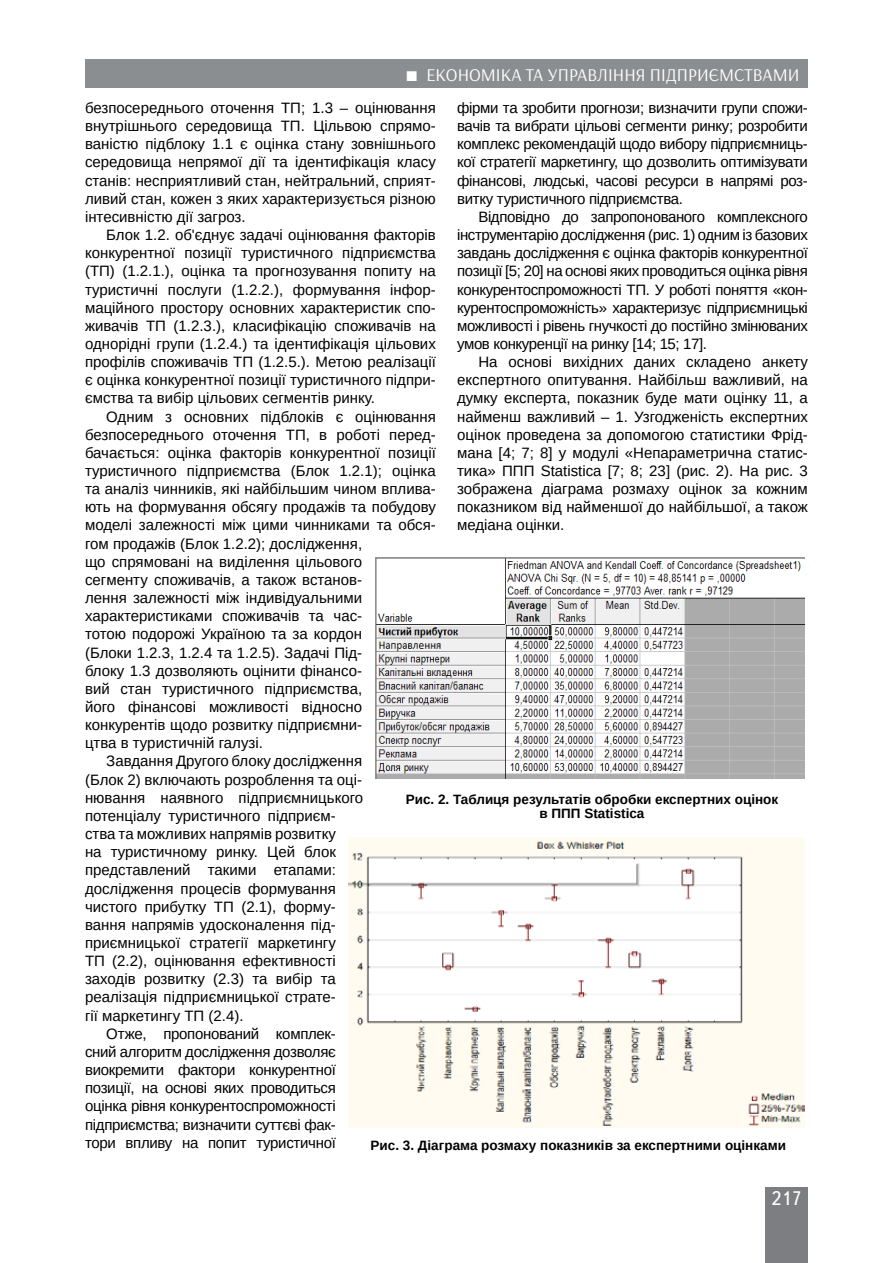
<style>
.page{position:relative;width:893px;height:1263px;background:#fff}
.page>*{position:absolute;margin:0;border:0;box-sizing:border-box;transform-origin:0 0}
.t1{font:19.5px "Ukrainian Text";color:#fff}
.t2{font:18px "Arsenal";color:#fff}
.t3{font:15px/18.1px "Arimo";color:#000;text-align:justify}
.t4{font:15px "Arimo";letter-spacing:-.02em;color:#000}
.t5{font:700 13.5px/13.5px "Arimo";color:#000;text-align:center}
</style>
<div class="page">
<div style="left:765px;top:1187px;width:43px;height:76px;background:#7d7e81"></div>
<div style="left:85px;top:60px;width:723px;height:28px;background:#8b8e90"></div>
<img style="left:375px;top:557px;width:430px;height:221px">
<img style="left:349px;top:837px;width:455px;height:290px">
<p class="t2" style="left:426px;top:64px;width:375px">Економіка та управління підприємствами</p>
<p class="t3" style="left:85px;top:99px;width:352px">безпосереднього оточення ТП; 1.3 – оцінювання внутрішнього середовища ТП. Цільвою спрямо&shy;ваністю підблоку 1.1 є оцінка стану зовнішнього середовища непрямої дії та ідентифікація класу станів: несприятливий стан, нейтральний, сприят&shy;ливий стан, кожен з яких характеризується різною інтесивністю дії загроз.</p>
<p class="t3" style="left:85px;top:226px;width:352px;text-indent:21px">Блок 1.2. об'єднує задачі оцінювання факторів конкурентної позиції туристичного підприємства (ТП) (1.2.1.), оцінка та прогнозування попиту на туристичні послуги (1.2.2.), формування інфор&shy;маційного простору основних характеристик спо&shy;живачів ТП (1.2.3.), класифікацію споживачів на однорідні групи (1.2.4.) та ідентифікація цільових профілів споживачів ТП (1.2.5.). Метою реалізації є оцінка конкурентної позиції туристичного підпри&shy;ємства та вибір цільових сегментів ринку.</p>
<p class="t3" style="left:106px;top:407px;width:331px">Одним з основних підблоків є оцінювання</p>
<p class="t3" style="left:85px;top:426px;width:352px">безпосереднього оточення ТП, в роботі перед-</p>
<p class="t3" style="left:85px;top:444px;width:352px">бачається: оцінка факторів конкурентної позиції</p>
<p class="t3" style="left:85px;top:462px;width:352px">туристичного підприємства (Блок 1.2.1); оцінка</p>
<p class="t3" style="left:85px;top:480px;width:352px">та аналіз чинників, які найбільшим чином вплива-</p>
<p class="t3" style="left:85px;top:498px;width:352px">ють на формування обсягу продажів та побудову</p>
<p class="t3" style="left:85px;top:516px;width:352px">моделі залежності між цими чинниками та обся-</p>
<p class="t3" style="left:85px;top:534px;width:279px">гом продажів (Блок 1.2.2); дослідження,</p>
<p class="t3" style="left:85px;top:553px;width:279px">що спрямовані на виділення цільового</p>
<p class="t3" style="left:85px;top:571px;width:279px">сегменту споживачів, а також встанов-</p>
<p class="t3" style="left:85px;top:589px;width:279px">лення залежності між індивідуальними</p>
<p class="t3" style="left:85px;top:607px;width:279px">характеристиками споживачів та час-</p>
<p class="t3" style="left:85px;top:625px;width:279px">тотою подорожі Україною та за кордон</p>
<p class="t3" style="left:85px;top:643px;width:279px">(Блоки 1.2.3, 1.2.4 та 1.2.5). Задачі Під-</p>
<p class="t3" style="left:85px;top:661px;width:279px">блоку 1.3 дозволяють оцінити фінансо-</p>
<p class="t3" style="left:85px;top:680px;width:279px">вий стан туристичного підприємства,</p>
<p class="t3" style="left:85px;top:698px;width:279px">його фінансові можливості відносно</p>
<p class="t3" style="left:85px;top:716px;width:279px">конкурентів щодо розвитку підприємни-</p>
<p class="t3" style="left:85px;top:734px;width:179px">цтва в туристичній галузі.</p>
<p class="t3" style="left:106px;top:752px;width:257px">Завдання Другого блоку дослідження</p>
<p class="t3" style="left:85px;top:770px;width:279px">(Блок 2) включають розроблення та оці-</p>
<p class="t3" style="left:85px;top:789px;width:280px">нювання наявного підприємницького</p>
<p class="t3" style="left:85px;top:807px;width:252px">потенціалу туристичного підприєм-</p>
<p class="t3" style="left:85px;top:825px;width:252px">ства та можливих напрямів розвитку</p>
<p class="t3" style="left:85px;top:843px;width:252px">на туристичному ринку. Цей блок</p>
<p class="t3" style="left:85px;top:861px;width:252px">представлений такими етапами:</p>
<p class="t3" style="left:85px;top:879px;width:252px">дослідження процесів формування</p>
<p class="t3" style="left:85px;top:897px;width:252px">чистого прибутку ТП (2.1), форму-</p>
<p class="t3" style="left:85px;top:916px;width:252px">вання напрямів удосконалення під-</p>
<p class="t3" style="left:85px;top:934px;width:252px">приємницької стратегії маркетингу</p>
<p class="t3" style="left:85px;top:952px;width:252px">ТП (2.2), оцінювання ефективності</p>
<p class="t3" style="left:85px;top:970px;width:252px">заходів розвитку (2.3) та вибір та</p>
<p class="t3" style="left:85px;top:988px;width:252px">реалізація підприємницької страте-</p>
<p class="t3" style="left:85px;top:1006px;width:160px">гії маркетингу ТП (2.4).</p>
<p class="t4" style="left:106px;top:1024px;width:231px">Отже, пропонований комплек-</p>
<p class="t4" style="left:85px;top:1042px;width:252px">сний алгоритм дослідження дозволяє</p>
<p class="t4" style="left:85px;top:1060px;width:252px">виокремити фактори конкурентної</p>
<p class="t4" style="left:85px;top:1078px;width:252px">позиції, на основі яких проводиться</p>
<p class="t4" style="left:85px;top:1097px;width:252px">оцінка рівня конкурентоспроможності</p>
<p class="t4" style="left:85px;top:1115px;width:252px">підприємства; визначити суттєві фак-</p>
<p class="t4" style="left:85px;top:1133px;width:252px">тори впливу на попит туристичної</p>
<p class="t3" style="left:457px;top:99px;width:352px">фірми та зробити прогнози; визначити групи спожи&shy;вачів та вибрати цільові сегменти ринку; розробити комплекс рекомендацій щодо вибору підприємниць&shy;кої стратегії маркетингу, що дозволить оптимізувати фінансові, людські, часові ресурси в напрямі роз&shy;витку туристичного підприємства.</p>
<p class="t3" style="left:457px;top:208px;width:352px;text-indent:21px">Відповідно до запропонованого комплексного інструментарію дослідження (рис. 1) одним із базових завдань дослідження є оцінка факторів конкурентної позиції [5; 20] на основі яких проводиться оцінка рівня конкурентоспроможності ТП. У роботі поняття «кон&shy;курентоспроможність» характеризує підприємницькі можливості і рівень гнучкості до постійно змінюваних умов конкуренції на ринку [14; 15; 17].</p>
<p class="t3" style="left:457px;top:353px;width:352px;text-indent:21px">На основі вихідних даних складено анкету експертного опитування. Найбільш важливий, на думку експерта, показник буде мати оцінку 11, а найменш важливий – 1. Узгодженість експертних оцінок проведена за допомогою статистики Фрід&shy;мана [4; 7; 8] у модулі «Непараметрична статис&shy;тика» ППП Statistica [7; 8; 23] (рис. 2). На рис. 3 зображена діаграма розмаху оцінок за кожним показником від найменшої до найбільшої, а також медіана оцінки.</p>
<p class="t5" style="left:406px;top:793px;width:374px">Рис. 2. Таблиця результатів обробки експертних оцінок в ППП Statistica</p>
<p class="t5" style="left:371px;top:1139px;width:417px">Рис. 3. Діаграма розмаху показників за експертними оцінками</p>
<h1 class="t1" style="left:771px;top:1188px;width:32px">217</h1>
</div>
